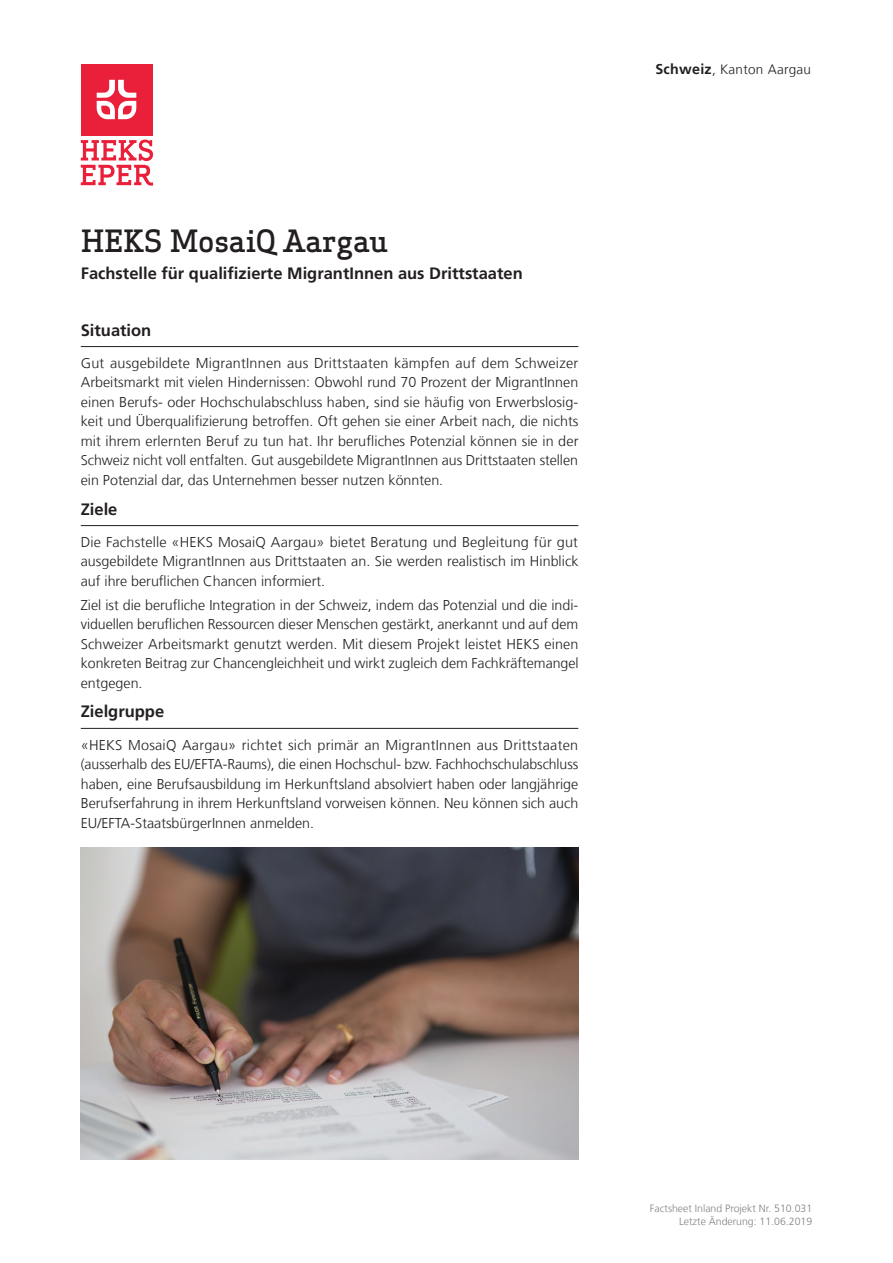
<style>
.page{position:relative;width:893px;height:1263px;background:#fff}
.page>*{position:absolute;margin:0;border:0;box-sizing:border-box;transform-origin:0 0}
.t1{font:500 30px "Apex Serif";letter-spacing:-.01em;color:#231f20}
.t2{font:700 16.5px "Frutiger LT Com";color:#231f20}
.t3{font:300 14.25px/19.5px "Frutiger LT Com";color:#231f20;text-align:justify}
.t4{font:300 13.5px "Frutiger LT Com";letter-spacing:.02em;color:#231f20}
.t5{font:300 10.5px/12.6px "Frutiger LT Com";color:#808285;text-align:right}
.s1{font-weight:700;font-size:14.25px}
</style>
<div class="page">
<hr style="left:81px;top:346px;width:497px;height:1px;background:#231f20">
<hr style="left:81px;top:525px;width:497px;height:1px;background:#231f20">
<hr style="left:81px;top:728px;width:497px;height:1px;background:#231f20">
<img style="left:81px;top:847px;width:497px;height:312px">
<div style="left:81px;top:64px;width:71px;height:71px;background:#ea203a"></div>
<svg style="left:97px;top:80px;width:39px;height:39px"></svg>
<svg style="left:81px;top:140px;width:72px;height:46px"></svg>
<h1 class="t1" style="left:81px;top:222px;width:309px">HEKS MosaiQ Aargau</h1>
<p class="t2" style="left:81px;top:264px;width:443px">Fachstelle für qualifizierte MigrantInnen aus Drittstaaten</p>
<p class="t2" style="left:81px;top:320px;width:72px">Situation</p>
<p class="t3" style="left:81px;top:353px;width:499px">Gut ausgebildete MigrantInnen aus Drittstaaten kämpfen auf dem Schweizer Arbeitsmarkt mit vielen Hindernissen: Obwohl rund 70 Prozent der MigrantInnen einen Berufs- oder Hochschulabschluss haben, sind sie häufig von Erwerbslosig&shy;keit und Überqualifizierung betroffen. Oft gehen sie einer Arbeit nach, die nichts mit ihrem erlernten Beruf zu tun hat. Ihr berufliches Potenzial können sie in der Schweiz nicht voll entfalten. Gut ausgebildete MigrantInnen aus Drittstaaten stellen ein Potenzial dar, das Unternehmen besser nutzen könnten.</p>
<p class="t2" style="left:81px;top:499px;width:38px">Ziele</p>
<p class="t3" style="left:81px;top:532px;width:499px">Die Fachstelle «HEKS MosaiQ Aargau» bietet Beratung und Begleitung für gut ausgebildete MigrantInnen aus Drittstaaten an. Sie werden realistisch im Hinblick auf ihre beruflichen Chancen informiert.</p>
<p class="t3" style="left:81px;top:595px;width:499px">Ziel ist die berufliche Integration in der Schweiz, indem das Potenzial und die indi&shy;viduellen beruflichen Ressourcen dieser Menschen gestärkt, anerkannt und auf dem Schweizer Arbeitsmarkt genutzt werden. Mit diesem Projekt leistet HEKS einen konkreten Beitrag zur Chancengleichheit und wirkt zugleich dem Fachkräftemangel entgegen.</p>
<p class="t2" style="left:81px;top:702px;width:85px">Zielgruppe</p>
<p class="t3" style="left:81px;top:735px;width:499px">«HEKS MosaiQ Aargau» richtet sich primär an MigrantInnen aus Drittstaaten (ausserhalb des EU/EFTA-Raums), die einen Hochschul- bzw. Fachhochschulabschluss haben, eine Berufsausbildung im Herkunftsland absolviert haben oder langjährige Berufserfahrung in ihrem Herkunftsland vorweisen können. Neu können sich auch EU/EFTA-StaatsbürgerInnen anmelden.</p>
<p class="t4" style="left:655px;top:62px;width:157px"><span class="s1">Schweiz</span>, Kanton Aargau</p>
<p class="t5" style="left:650px;top:1202px;width:164px">Factsheet Inland Projekt Nr. 510.031<br>Letzte Änderung: 11.06.2019</p>
</div>
